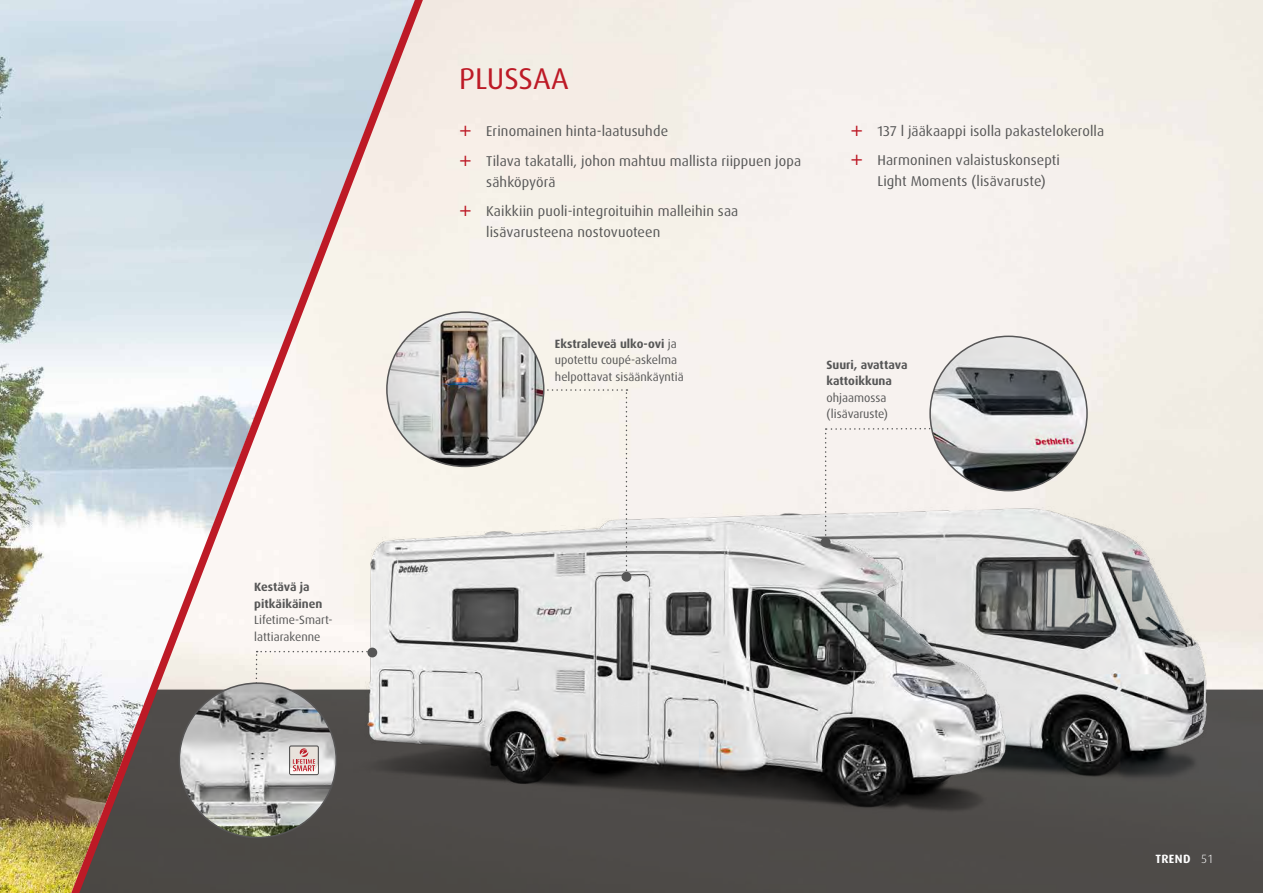
<style>
.page{position:relative;width:1263px;height:893px;background:#fff}
.page>*{position:absolute;margin:0;border:0;box-sizing:border-box;transform-origin:0 0}
.t1{font:30px "Dax Pro";color:#bd1a26}
.t2{font:14.25px/29.5px "Dax Pro";letter-spacing:.01em;color:#565656}
.t3{font:12px/16.5px "Dax Pro";color:#565656}
.t4{font:700 12px/16.5px "Dax Pro";color:#565656}
.t5{font:700 12px "Dax Pro";letter-spacing:.03em;color:#fff}
.s1{font-weight:700}
.s2{font-family:"Dax OT";font-weight:300}
</style>
<div class="page">
<img style="left:0;top:0;width:56px;height:893px">
<div style="left:439px;top:690px;width:824px;height:203px;background:#4e4b49"></div>
<svg style="left:56px;top:0;width:383px;height:893px"></svg>
<img style="left:627px;top:490px;width:602px;height:336px">
<img style="left:330px;top:502px;width:711px;height:361px">
<div style="left:621px;top:572px;width:10px;height:10px;background:#565656;border-radius:50%"></div>
<svg style="left:447px;top:389px;width:180px;height:191px;background:#eae8e2"></svg>
<img style="left:387px;top:312px;width:157px;height:154px">
<div style="left:821px;top:537px;width:9px;height:10px;background:#565656;border-radius:50%"></div>
<svg style="left:825px;top:428px;width:110px;height:113px"></svg>
<img style="left:930px;top:336px;width:157px;height:155px">
<div style="left:367px;top:648px;width:10px;height:9px;background:#565656;border-radius:50%"></div>
<img style="left:179px;top:683px;width:157px;height:154px">
<svg style="left:254px;top:651px;width:119px;height:182px;background:#9d9a98"></svg>
<svg style="left:460px;top:126px;width:11px;height:10px"></svg>
<svg style="left:460px;top:155px;width:11px;height:11px"></svg>
<svg style="left:460px;top:206px;width:11px;height:10px"></svg>
<svg style="left:852px;top:125px;width:10px;height:11px"></svg>
<svg style="left:852px;top:155px;width:10px;height:10px"></svg>
<p class="t4" style="left:254px;top:579px;width:70px">Kestävä ja pitkäikäinen</p>
<p class="t3" style="left:254px;top:612px;width:80px">Lifetime-Smart&shy;lattiarakenne</p>
<h1 class="t1" style="left:459px;top:59px;width:111px">PLUSSAA</h1>
<p class="t2" style="left:486px;top:117px;width:317px">Erinomainen hinta-laatusuhde<br>Tilava takatalli, johon mahtuu mallista riippuen jopa</p>
<p class="t2" style="left:486px;top:167px;width:254px">sähköpyörä<br>Kaikkiin puoli-integroituihin malleihin saa</p>
<p class="t2" style="left:486px;top:218px;width:176px">lisävarusteena nostovuoteen</p>
<p class="t2" style="left:877px;top:116px;width:228px">137 l jääkaappi isolla pakastelokerolla<br>Harmoninen valaistuskonsepti</p>
<p class="t2" style="left:877px;top:167px;width:170px">Light Moments (lisävaruste)</p>
<p class="t3" style="left:555px;top:335px;width:130px"><span class="s1">Ekstraleveä ulko-ovi</span> ja upotettu coupé-askelma helpottavat sisäänkäyntiä</p>
<p class="t4" style="left:826px;top:356px;width:83px">Suuri, avattava kattoikkuna</p>
<p class="t3" style="left:826px;top:389px;width:63px">ohjaamossa (lisävaruste)</p>
<p class="t5" style="left:1155px;top:851px;width:59px">TREND <span class="s2">51</span></p>
</div>
